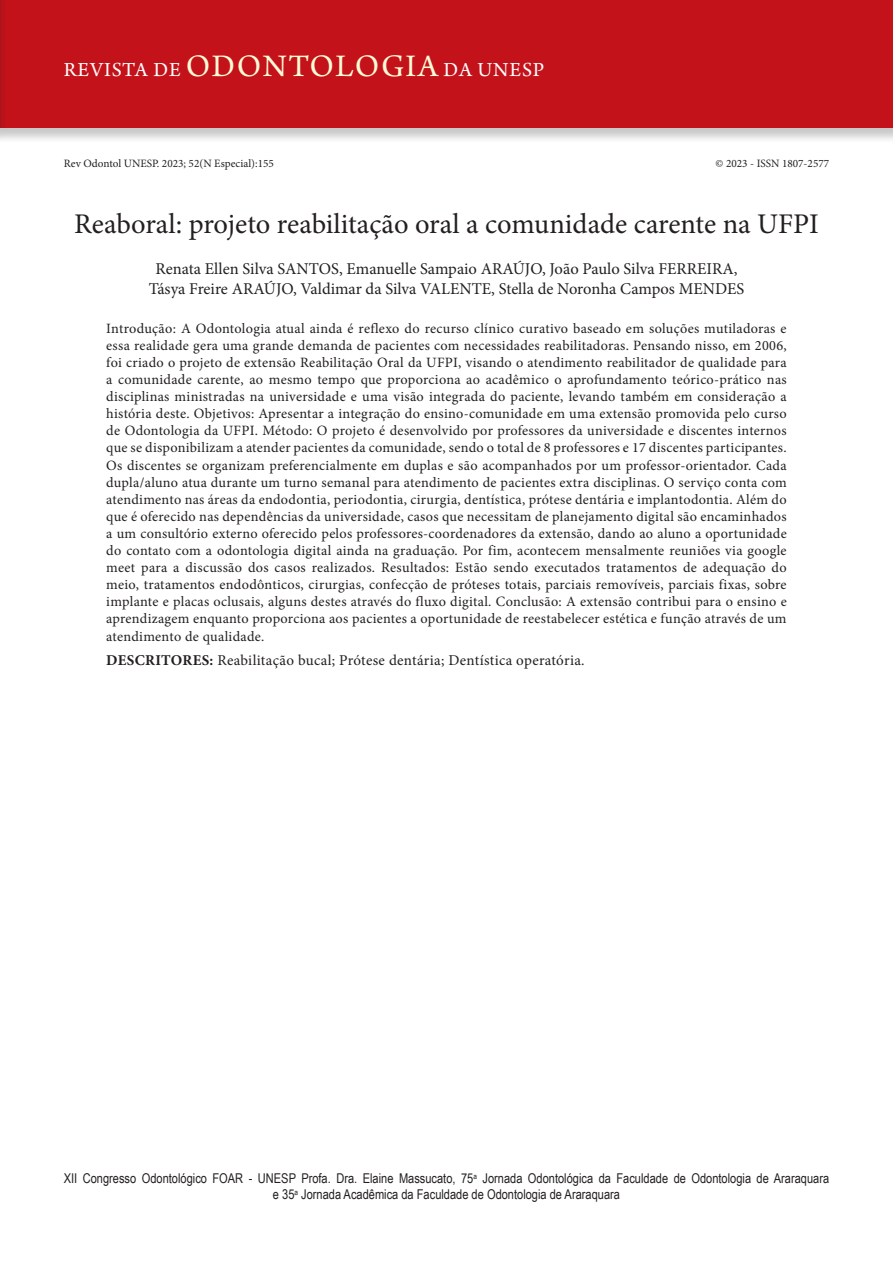
<style>
.page{position:relative;width:893px;height:1263px;background:#fff}
.page>*{position:absolute;margin:0;border:0;box-sizing:border-box;transform-origin:0 0}
.ArticleTitle{font:28.5px "Minion Pro";color:#231f20}
.t1{font:21px "Arno Pro";letter-spacing:.04em;color:#fff}
.Authors{font:16.5px/19.8px "Minion Pro";color:#231f20;text-align:center}
.Keywords{font:15px "Minion Pro";letter-spacing:.02em;color:#231f20}
.Abstract{font:14.25px/17.1px "Minion Pro";letter-spacing:.02em;color:#231f20;text-align:justify}
.t2{font:13.5px/16.2px "Arial Narrow";color:#231f20;text-align:center}
.t3{font:11.25px "Minion Pro";color:#231f20}
.s1{font-size:33px;color:#fffbd6}
.s2{font-weight:700}
</style>
<div class="page">
<div style="left:0;top:0;width:893px;height:144px;background:#231f20;opacity:.25"></div>
<div style="left:0;top:0;width:893px;height:128px;background:#c4121a"></div>
<div style="left:0;top:0;width:8px;height:144px;background:#231f20;opacity:.25"></div>
<hr style="left:0;top:0;width:1px;height:128px;background:#c4121a">
<h2 class="t1" style="left:64px;top:58px;width:482px">REVISTA DE <span class="s1">ODONTOLOGIA</span> DA UNESP</h2>
<p class="t3" style="left:64px;top:156px;width:212px">Rev Odontol UNESP. 2023; 52(N Especial):155</p>
<p class="t3" style="left:715px;top:156px;width:115px">© 2023 - ISSN 1807-2577</p>
<p class="ArticleTitle" style="left:74px;top:205px;width:746px">Reaboral: projeto reabilitação oral a comunidade carente na UFPI</p>
<p class="Authors" style="left:149px;top:259px;width:597px">Renata Ellen Silva SANTOS, Emanuelle Sampaio ARAÚJO, João Paulo Silva FERREIRA,<br>Tásya Freire ARAÚJO, Valdimar da Silva VALENTE, Stella de Noronha Campos MENDES</p>
<p class="Abstract" style="left:106px;top:320px;width:682px">Introdução: A Odontologia atual ainda é reflexo do recurso clínico curativo baseado em soluções mutiladoras e essa realidade gera uma grande demanda de pacientes com necessidades reabilitadoras. Pensando nisso, em 2006, foi criado o projeto de extensão Reabilitação Oral da UFPI, visando o atendimento reabilitador de qualidade para a comunidade carente, ao mesmo tempo que proporciona ao acadêmico o aprofundamento teórico-prático nas disciplinas ministradas na universidade e uma visão integrada do paciente, levando também em consideração a história deste. Objetivos: Apresentar a integração do ensino-comunidade em uma extensão promovida pelo curso de Odontologia da UFPI. Método: O projeto é desenvolvido por professores da universidade e discentes internos que se disponibilizam a atender pacientes da comunidade, sendo o total de 8 professores e 17 discentes participantes.<br>Os discentes se organizam preferencialmente em duplas e são acompanhados por um professor-orientador. Cada dupla/aluno atua durante um turno semanal para atendimento de pacientes extra disciplinas. O serviço conta com atendimento nas áreas da endodontia, periodontia, cirurgia, dentística, prótese dentária e implantodontia. Além do que é oferecido nas dependências da universidade, casos que necessitam de planejamento digital são encaminhados a um consultório externo oferecido pelos professores-coordenadores da extensão, dando ao aluno a oportunidade do contato com a odontologia digital ainda na graduação. Por fim, acontecem mensalmente reuniões via google meet para a discussão dos casos realizados. Resultados: Estão sendo executados tratamentos de adequação do meio, tratamentos endodônticos, cirurgias, confecção de próteses totais, parciais removíveis, parciais fixas, sobre implante e placas oclusais, alguns destes através do fluxo digital. Conclusão: A extensão contribui para o ensino e aprendizagem enquanto proporciona aos pacientes a oportunidade de reestabelecer estética e função através de um atendimento de qualidade.</p>
<p class="Keywords" style="left:106px;top:650px;width:480px"><span class="s2">DESCRITORES:</span> Reabilitação bucal; Prótese dentária; Dentística operatória.</p>
<p class="t2" style="left:64px;top:1169px;width:767px">XII Congresso Odontológico FOAR - UNESP Profa. Dra. Elaine Massucato, 75<sup>a</sup> Jornada Odontológica da Faculdade de Odontologia de Araraquara e 35<sup>a</sup> Jornada Acadêmica da Faculdade de Odontologia de Araraquara</p>
</div>
